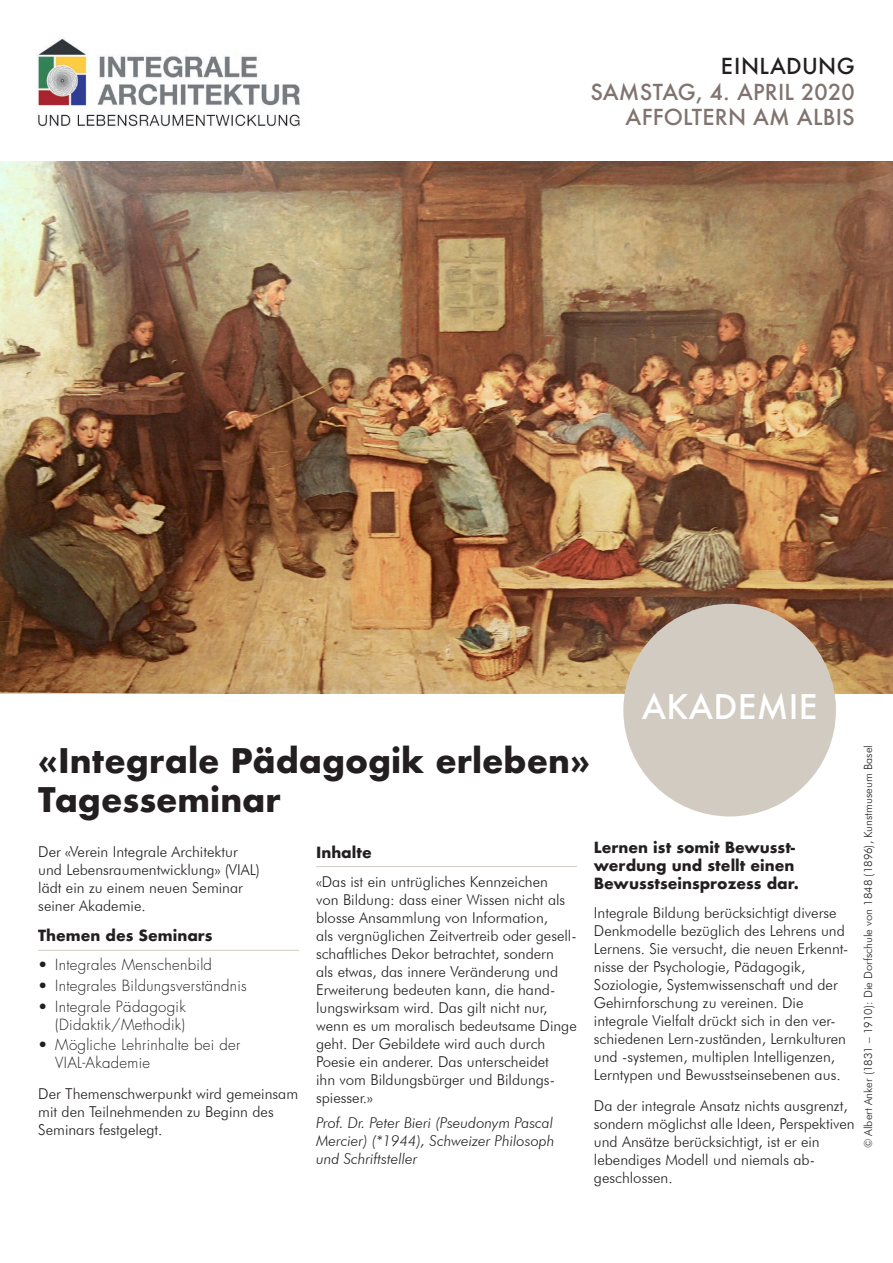
<style>
.page{position:relative;width:893px;height:1263px;background:#fff}
.page>*{position:absolute;margin:0;border:0;box-sizing:border-box;transform-origin:0 0}
.t1{font:700 33px/39.6px "Futura";color:#231f20}
.t2{font:500 33px "Futura";letter-spacing:.01em;color:#fff}
.t3{font:500 21.45px/25.8px "Futura";letter-spacing:.01em;color:#807370;text-align:right}
.t4{font:500 21.45px "Futura";letter-spacing:.015em;color:#231f20}
.t5{font:300 15px/18px "Futura BT";color:#231f20}
.t6{font:300 15px/18px "Futura";letter-spacing:.02em;color:#231f20;text-align:right}
.t7{font:700 15px/18px "Futura";color:#231f20}
.t8{font:italic 300 15px/18px "Futura BT";color:#231f20;text-align:justify}
.t9{font:300 11.25px "Futura BT";color:#231f20}
</style>
<div class="page">
<img style="left:0;top:162px;width:893px;height:532px">
<img style="left:36px;top:38px;width:264px;height:90px">
<div style="left:623px;top:604px;width:213px;height:212px;background:#d2cbc2;border-radius:50%"></div>
<hr style="left:38px;top:950px;width:261px;height:1px;background:#d2cbc2">
<hr style="left:316px;top:866px;width:261px;height:1px;background:#d2cbc2">
<h2 class="t4" style="left:721px;top:51px;width:135px">EINLADUNG</h2>
<h2 class="t3" style="left:590px;top:79px;width:266px">SAMSTAG, 4. APRIL 2020<br>AFFOLTERN AM ALBIS</h2>
<h1 class="t2" style="left:642px;top:684px;width:177px">AKADEMIE</h1>
<h1 class="t1" style="left:38px;top:740px;width:553px">«Integrale Pädagogik erleben»<br>Tagesseminar</h1>
<p class="t7" style="left:316px;top:843px;width:57px">Inhalte</p>
<p class="t5" style="left:316px;top:872px;width:262px">«Das ist ein untrügliches Kennzeichen<br>von Bildung: dass einer Wissen nicht als blosse Ansammlung von Information,<br>als vergnüglichen Zeitvertreib oder gesell&shy;schaftliches Dekor betrachtet, sondern<br>als etwas, das innere Veränderung und Erweiterung bedeuten kann, die hand&shy;lungswirksam wird. Das gilt nicht nur, wenn es um moralisch bedeutsame Dinge geht. Der Gebildete wird auch durch Poesie ein anderer. Das unterscheidet<br>ihn vom Bildungsbürger und Bildungs&shy;spiesser.»</p>
<p class="t8" style="left:316px;top:1114px;width:240px">Prof. Dr. Peter Bieri (Pseudonym Pascal Mercier) (*1944), Schweizer Philosoph und Schriftsteller</p>
<p class="t7" style="left:594px;top:839px;width:206px">Lernen ist somit Bewusst&shy;werdung und stellt einen<br>Bewusstseinsprozess dar.</p>
<p class="t5" style="left:594px;top:904px;width:256px">Integrale Bildung berücksichtigt diverse Denkmodelle bezüglich des Lehrens und Lernens. Sie versucht, die neuen Erkennt&shy;nisse der Psychologie, Pädagogik, Soziologie, Systemwissenschaft und der Gehirnforschung zu vereinen. Die integrale Vielfalt drückt sich in den ver&shy;schiedenen Lern-zuständen, Lernkulturen und -systemen, multiplen Intelligenzen, Lerntypen und Bewusstseinsebenen aus.</p>
<p class="t5" style="left:594px;top:1097px;width:262px">Da der integrale Ansatz nichts ausgrenzt, sondern möglichst alle Ideen, Perspektiven und Ansätze berücksichtigt, ist er ein lebendiges Modell und niemals ab&shy;geschlossen.</p>
<p class="t5" style="left:38px;top:842px;width:223px">Der «Verein Integrale Architektur und Lebensraumentwicklung» (VIAL) lädt ein zu einem neuen Seminar seiner Akademie.</p>
<p class="t7" style="left:38px;top:927px;width:176px">Themen des Seminars</p>
<p class="t6" style="left:38px;top:956px;width:175px">• Integrales Menschenbild</p>
<p class="t6" style="left:38px;top:977px;width:210px">• Integrales Bildungsverständnis</p>
<p class="t6" style="left:38px;top:997px;width:149px">• Integrale Pädagogik (Didaktik/Methodik)</p>
<p class="t6" style="left:55px;top:1036px;width:187px;text-align:left;text-indent:-17px">• Mögliche Lehrinhalte bei der<br>VIAL-Akademie</p>
<p class="t5" style="left:38px;top:1084px;width:261px">Der Themenschwerpunkt wird gemeinsam mit den Teilnehmenden zu Beginn des<br>Seminars festgelegt.</p>
<p class="t9" style="left:861px;top:1148px;width:405px;rotate:-90deg">© Albert Anker (1831 – 1910): Die Dorfschule von 1848 (1896), Kunstmuseum Basel</p>
</div>
